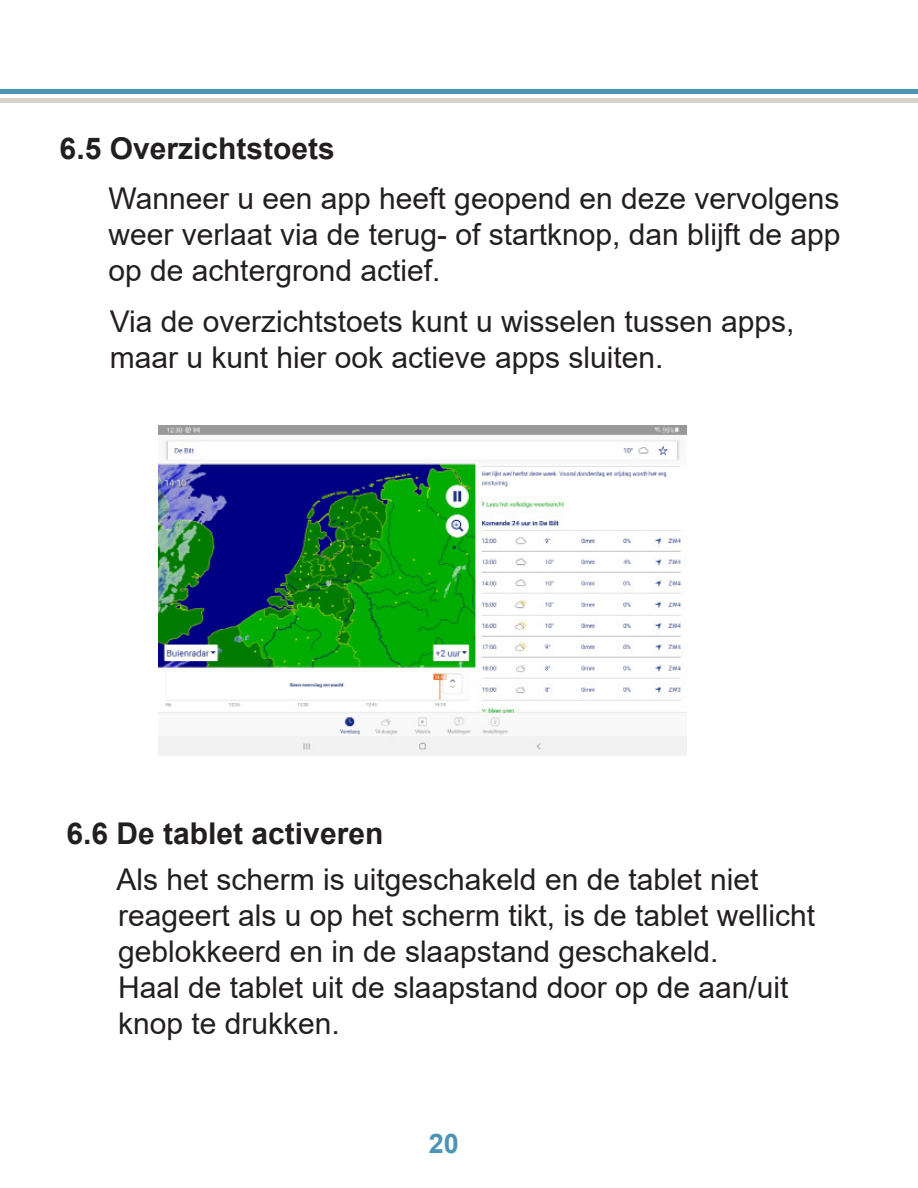
<style>
.page{position:relative;width:918px;height:1188px;background:#fff}
.page>*{position:absolute;margin:0;border:0;box-sizing:border-box;transform-origin:0 0}
.t1{font:30px/36px "Arial";color:#231f20}
.t2{font:700 30px "Arial";color:#231f20}
.t3{font:700 27px "Arial";color:#4b94b5}
</style>
<div class="page">
<div style="left:1px;top:89px;width:917px;height:5px;background:#4b94b5"></div>
<div style="left:1px;top:98px;width:917px;height:5px;background:#d5d2cb"></div>
<img style="left:159px;top:426px;width:527px;height:329px">
<p class="t2" style="left:60px;top:138px;width:277px">6.5 Overzichtstoets</p>
<p class="t1" style="left:109px;top:183px;width:734px;text-align:justify">Wanneer u een app heeft geopend en deze vervolgens weer verlaat via de terug- of startknop, dan blijft de app op de achtergrond actief.</p>
<p class="t1" style="left:110px;top:306px;width:686px">Via de overzichtstoets kunt u wisselen tussen apps, maar u kunt hier ook actieve apps sluiten.</p>
<p class="t2" style="left:67px;top:822px;width:318px">6.6 De tablet activeren</p>
<p class="t1" style="left:117px;top:864px;width:700px">Als het scherm is uitgeschakeld en de tablet niet reageert als u op het scherm tikt, is de tablet wellicht geblokkeerd en in de slaapstand geschakeld.<br>Haal de tablet uit de slaapstand door op de aan/uit knop te drukken.</p>
<p class="t3" style="left:429px;top:1133px;width:32px">20</p>
</div>
